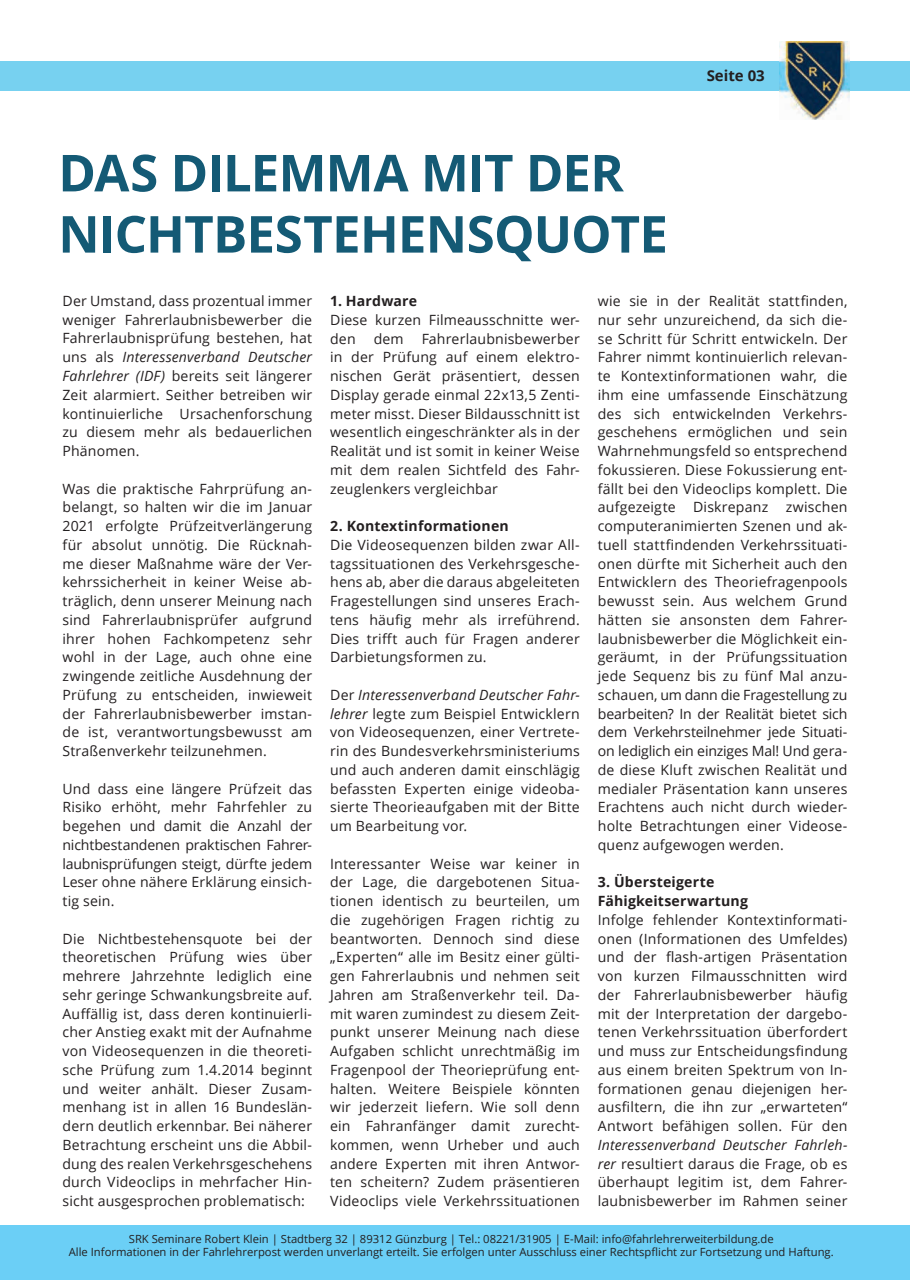
<style>
.page{position:relative;width:910px;height:1280px;background:#fff}
.page>*{position:absolute;margin:0;border:0;box-sizing:border-box;transform-origin:0 0}
.t1{font:700 51px/61.2px "Open Sans";letter-spacing:-.015em;color:#145a75}
.t2{font:700 15px "Open Sans";color:#231f20}
.t3{font:14.1px/18.8px "Open Sans";letter-spacing:.015em;color:#231f20;text-align:justify}
.t4{font:700 14.1px/18.8px "Open Sans";letter-spacing:.01em;color:#231f20}
.t5{font:11.25px/13.5px "Open Sans";color:#231f20;text-align:center}
.s1{font-style:italic}
</style>
<div class="page">
<div style="left:0;top:1225px;width:910px;height:55px;background:#6bcff6"></div>
<div style="left:0;top:61px;width:910px;height:29px;background:#77d1f0"></div>
<img style="left:779px;top:42px;width:70px;height:78px">
<p class="t2" style="left:707px;top:65px;width:60px">Seite 03</p>
<h1 class="t1" style="left:58px;top:141px;width:611px">DAS DILEMMA MIT DER<br>NICHTBESTEHENSQUOTE</h1>
<p class="t3" style="left:63px;top:291px;width:251px">Der Umstand, dass prozentual immer weniger Fahrerlaubnisbewerber die Fahrerlaubnisprüfung bestehen, hat uns als <span class="s1">Interessenverband Deutscher Fahrlehrer (IDF)</span> bereits seit längerer Zeit alarmiert. Seither betreiben wir kontinuierliche Ursachenforschung zu diesem mehr als bedauerlichen Phänomen.</p>
<p class="t3" style="left:63px;top:479px;width:251px">Was die praktische Fahrprüfung an&shy;belangt, so halten wir die im Januar 2021 erfolgte Prüfzeitverlängerung für absolut unnötig. Die Rücknah&shy;me dieser Maßnahme wäre der Ver&shy;kehrssicherheit in keiner Weise ab&shy;träglich, denn unserer Meinung nach sind Fahrerlaubnisprüfer aufgrund ihrer hohen Fachkompetenz sehr wohl in der Lage, auch ohne eine zwingende zeitliche Ausdehnung der Prüfung zu entscheiden, inwieweit der Fahrerlaubnisbewerber imstan&shy;de ist, verantwortungsbewusst am Straßenverkehr teilzunehmen.</p>
<p class="t3" style="left:63px;top:779px;width:251px">Und dass eine längere Prüfzeit das Risiko erhöht, mehr Fahrfehler zu begehen und damit die Anzahl der nichtbestandenen praktischen Fahrer&shy;laubnisprüfungen steigt, dürfte jedem Leser ohne nähere Erklärung einsich&shy;tig sein.</p>
<p class="t3" style="left:63px;top:929px;width:251px">Die Nichtbestehensquote bei der theoretischen Prüfung wies über mehrere Jahrzehnte lediglich eine sehr geringe Schwankungsbreite auf.<br>Auffällig ist, dass deren kontinuierli&shy;cher Anstieg exakt mit der Aufnahme von Videosequenzen in die theoreti&shy;sche Prüfung zum 1.4.2014 beginnt und weiter anhält. Dieser Zusam&shy;menhang ist in allen 16 Bundeslän&shy;dern deutlich erkennbar. Bei näherer Betrachtung erscheint uns die Abbil&shy;dung des realen Verkehrsgeschehens durch Videoclips in mehrfacher Hin&shy;sicht ausgesprochen problematisch:</p>
<p class="t3" style="left:598px;top:291px;width:251px">wie sie in der Realität stattfinden, nur sehr unzureichend, da sich die&shy;se Schritt für Schritt entwickeln. Der Fahrer nimmt kontinuierlich relevan&shy;te Kontextinformationen wahr, die ihm eine umfassende Einschätzung des sich entwickelnden Verkehrs&shy;geschehens ermöglichen und sein Wahrnehmungsfeld so entsprechend fokussieren. Diese Fokussierung ent&shy;fällt bei den Videoclips komplett. Die aufgezeigte Diskrepanz zwischen computeranimierten Szenen und ak&shy;tuell stattfindenden Verkehrssituati&shy;onen dürfte mit Sicherheit auch den Entwicklern des Theoriefragenpools bewusst sein. Aus welchem Grund hätten sie ansonsten dem Fahrer&shy;laubnisbewerber die Möglichkeit ein&shy;geräumt, in der Prüfungssituation jede Sequenz bis zu fünf Mal anzu&shy;schauen, um dann die Fragestellung zu bearbeiten? In der Realität bietet sich dem Verkehrsteilnehmer jede Situati&shy;on lediglich ein einziges Mal! Und gera&shy;de diese Kluft zwischen Realität und medialer Präsentation kann unseres Erachtens auch nicht durch wieder&shy;holte Betrachtungen einer Videose&shy;quenz aufgewogen werden.</p>
<p class="t4" style="left:598px;top:872px;width:152px">3. Übersteigerte<br>Fähigkeitserwartung</p>
<p class="t3" style="left:598px;top:910px;width:251px">Infolge fehlender Kontextinformati&shy;onen (Informationen des Umfeldes) und der flash-artigen Präsentation von kurzen Filmausschnitten wird der Fahrerlaubnisbewerber häufig mit der Interpretation der dargebo&shy;tenen Verkehrssituation überfordert und muss zur Entscheidungsfindung aus einem breiten Spektrum von In&shy;formationen genau diejenigen her&shy;ausfiltern, die ihn zur „erwarteten“ Antwort befähigen sollen. Für den</p>
<p class="t3" style="left:598px;top:1135px;width:251px"><span class="s1">Interessenverband Deutscher Fahrleh&shy;rer</span> resultiert daraus die Frage, ob es überhaupt legitim ist, dem Fahrer&shy;laubnisbewerber im Rahmen seiner</p>
<p class="t4" style="left:330px;top:291px;width:88px">1. Hardware</p>
<p class="t3" style="left:330px;top:310px;width:251px">Diese kurzen Filmeausschnitte wer&shy;den</p>
<p class="t3" style="left:330px;top:329px;width:251px;text-indent:91px">Fahrerlaubnisbewerber in der Prüfung auf einem elektro&shy;nischen Gerät präsentiert, dessen Display gerade einmal 22x13,5 Zenti&shy;meter misst. Dieser Bildausschnitt ist wesentlich eingeschränkter als in der Realität und ist somit in keiner Weise mit dem realen Sichtfeld des Fahr&shy;zeuglenkers vergleichbar</p>
<p class="t4" style="left:330px;top:516px;width:180px">2. Kontextinformationen</p>
<p class="t3" style="left:330px;top:535px;width:251px">Die Videosequenzen bilden zwar All&shy;tagssituationen des Verkehrsgesche&shy;hens ab, aber die daraus abgeleiteten Fragestellungen sind unseres Erach&shy;tens häufig mehr als irreführend.<br>Dies trifft auch für Fragen anderer Darbietungsformen zu.</p>
<p class="t3" style="left:330px;top:685px;width:251px">Der <span class="s1">Interessenverband Deutscher Fahr&shy;lehrer</span> legte zum Beispiel Entwicklern von Videosequenzen, einer Vertrete&shy;rin des Bundesverkehrsministeriums und auch anderen damit einschlägig befassten Experten einige videoba&shy;sierte Theorieaufgaben mit der Bitte um Bearbeitung vor.</p>
<p class="t3" style="left:330px;top:854px;width:251px">Interessanter Weise war keiner in der Lage, die dargebotenen Situa&shy;tionen identisch zu beurteilen, um die zugehörigen Fragen richtig zu beantworten. Dennoch sind diese „Experten“ alle im Besitz einer gülti&shy;gen Fahrerlaubnis und nehmen seit Jahren am Straßenverkehr teil. Da&shy;mit waren zumindest zu diesem Zeit&shy;punkt unserer Meinung nach diese Aufgaben schlicht unrechtmäßig im Fragenpool der Theorieprüfung ent&shy;halten. Weitere Beispiele könnten wir jederzeit liefern. Wie soll denn ein Fahranfänger damit zurecht&shy;kommen, wenn Urheber und auch andere Experten mit ihren Antwor&shy;ten scheitern? Zudem präsentieren Videoclips viele Verkehrssituationen</p>
<p class="t3" style="left:374px;top:329px;width:32px">dem</p>
<p class="t5" style="left:69px;top:1231px;width:766px">SRK Seminare Robert Klein | Stadtberg 32 | 89312 Günzburg | Tel.: 08221/31905 | E-Mail: info@fahrlehrerweiterbildung.de<br>Alle Informationen in der Fahrlehrerpost werden unverlangt erteilt. Sie erfolgen unter Ausschluss einer Rechtspflicht zur Fortsetzung und Haftung.</p>
</div>
